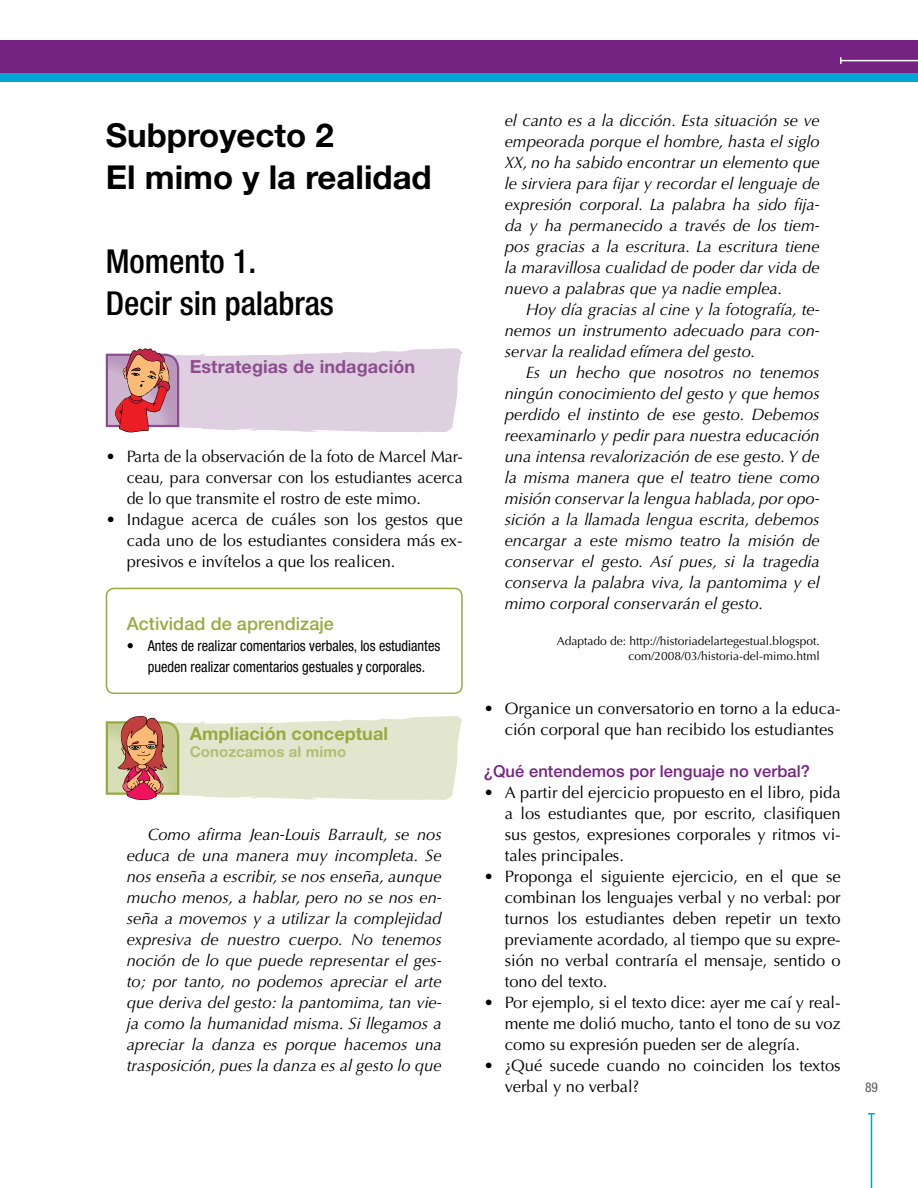
<style>
.page{position:relative;width:918px;height:1188px;background:#fff}
.page>*{position:absolute;margin:0;border:0;box-sizing:border-box;transform-origin:0 0}
.t1{font:700 33px/42px "Helvetica Neue LT Std";color:#000}
.t2{font:500 condensed 33px/42px "Helvetica Neue LT Std";color:#000}
.t3{font:700 18px "Helvetica Neue LT Std";letter-spacing:.005em;color:#8c4d8f}
.t4{font:500 18px "Helvetica Neue LT Std";letter-spacing:.005em;color:#98aa3e}
.t5{font:700 18px "Helvetica Neue LT Std";letter-spacing:.005em;color:#98aa3e}
.t6{font:italic 16.5px/21px "Optima LT Std";color:#000;text-align:justify}
.t7{font:16.5px/21px "Optima LT Std";color:#000;text-align:justify}
.t8{font:500 16.5px "Helvetica Neue LT Std";letter-spacing:.005em;color:#762283}
.t9{font:condensed 15px/21px "Helvetica Neue LT Std";color:#000;text-align:center;scale:.96 1}
.t10{font:700 15px "Helvetica Neue LT Std";letter-spacing:.005em;color:#b2be73}
.t11{font:condensed 13.5px "Helvetica Neue LT Std";color:#58595b}
.t12{font:12px/15px "Optima LT Std";color:#000;text-align:right}
</style>
<div class="page">
<hr style="left:871px;top:1114px;width:1px;height:74px;background:#00a6d3">
<div style="left:0;top:70px;width:918px;height:12px;background:#00a6d3"></div>
<div style="left:0;top:40px;width:918px;height:33px;background:#762283"></div>
<hr style="left:841px;top:60px;width:77px;height:1px;background:#fff">
<svg style="left:840px;top:57px;width:2px;height:7px"></svg>
<svg style="left:105px;top:348px;width:358px;height:85px;background:#ddc4d1"></svg>
<svg style="left:105px;top:716px;width:358px;height:85px;background:#e0d8c2"></svg>
<div style="left:106px;top:588px;width:357px;height:106px;border:2px solid #98aa3e;border-radius:8px"></div>
<h1 class="t1" style="left:106px;top:114px;width:328px">Subproyecto 2<br>El mimo y la realidad</h1>
<h1 class="t2" style="left:106px;top:240px;width:230px">Momento 1.<br>Decir sin palabras</h1>
<p class="t3" style="left:190px;top:355px;width:227px">Estrategias de indagación</p>
<p class="t7" style="left:127px;top:446px;width:337px;text-indent:-21px">• Parta de la observación de la foto de Marcel Mar&shy;ceau, para conversar con los estudiantes acerca de lo que transmite el rostro de este mimo.</p>
<p class="t7" style="left:127px;top:509px;width:337px;text-indent:-21px">• Indague acerca de cuáles son los gestos que cada uno de los estudiantes considera más ex&shy;presivos e invítelos a que los realicen.</p>
<p class="t4" style="left:127px;top:613px;width:209px">Actividad de aprendizaje</p>
<p class="t9" style="left:127px;top:635px;width:328px">• Antes de realizar comentarios verbales, los estudiantes pueden realizar comentarios gestuales y corporales.</p>
<p class="t5" style="left:190px;top:723px;width:200px">Ampliación conceptual</p>
<p class="t10" style="left:190px;top:742px;width:158px">Conozcamos al mimo</p>
<p class="t6" style="left:127px;top:824px;width:317px;text-indent:21px">Como afirma Jean-Louis Barrault, se nos educa de una manera muy incompleta. Se nos enseña a escribir, se nos enseña, aunque mucho menos, a hablar, pero no se nos en&shy;seña a movemos y a utilizar la complejidad expresiva de nuestro cuerpo. No tenemos noción de lo que puede representar el ges&shy;to; por tanto, no podemos apreciar el arte que deriva del gesto: la pantomima, tan vie&shy;ja como la humanidad misma. Si llegamos a apreciar la danza es porque hacemos una trasposición, pues la danza es al gesto lo que</p>
<p class="t6" style="left:505px;top:110px;width:317px">el canto es a la dicción. Esta situación se ve empeorada porque el hombre, hasta el siglo XX, no ha sabido encontrar un elemento que le sirviera para fijar y recordar el lenguaje de expresión corporal. La palabra ha sido fija&shy;da y ha permanecido a través de los tiem&shy;pos gracias a la escritura. La escritura tiene la maravillosa cualidad de poder dar vida de nuevo a palabras que ya nadie emplea.</p>
<p class="t6" style="left:505px;top:299px;width:317px;text-indent:21px">Hoy día gracias al cine y la fotografía, te&shy;nemos un instrumento adecuado para con&shy;servar la realidad efímera del gesto.</p>
<p class="t6" style="left:505px;top:362px;width:317px;text-indent:21px">Es un hecho que nosotros no tenemos ningún conocimiento del gesto y que hemos perdido el instinto de ese gesto. Debemos reexaminarlo y pedir para nuestra educación una intensa revalorización de ese gesto. Y de la misma manera que el teatro tiene como misión conservar la lengua hablada, por opo&shy;sición a la llamada lengua escrita, debemos encargar a este mismo teatro la misión de conservar el gesto. Así pues, si la tragedia conserva la palabra viva, la pantomima y el mimo corporal conservarán el gesto.</p>
<p class="t12" style="left:557px;top:634px;width:264px">Adaptado de: http://historiadelartegestual.blogspot. com/2008/03/historia-del-mimo.html</p>
<p class="t7" style="left:505px;top:698px;width:338px;text-indent:-21px">• Organice un conversatorio en torno a la educa&shy;ción corporal que han recibido los estudiantes</p>
<p class="t8" style="left:484px;top:761px;width:328px">¿Qué entendemos por lenguaje no verbal?</p>
<p class="t7" style="left:505px;top:782px;width:338px;text-indent:-21px">• A partir del ejercicio propuesto en el libro, pida a los estudiantes que, por escrito, clasifiquen sus gestos, expresiones corporales y ritmos vi&shy;tales principales.</p>
<p class="t7" style="left:505px;top:866px;width:338px;text-indent:-21px">• Proponga el siguiente ejercicio, en el que se combinan los lenguajes verbal y no verbal: por turnos los estudiantes deben repetir un texto previamente acordado, al tiempo que su expre&shy;sión no verbal contraría el mensaje, sentido o tono del texto.</p>
<p class="t7" style="left:505px;top:992px;width:338px;text-indent:-21px">• Por ejemplo, si el texto dice: ayer me caí y real&shy;mente me dolió mucho, tanto el tono de su voz como su expresión pueden ser de alegría.</p>
<p class="t7" style="left:505px;top:1055px;width:337px;text-indent:-21px">• ¿Qué sucede cuando no coinciden los textos verbal y no verbal?</p>
<p class="t11" style="left:865px;top:1079px;width:14px">89</p>
</div>
